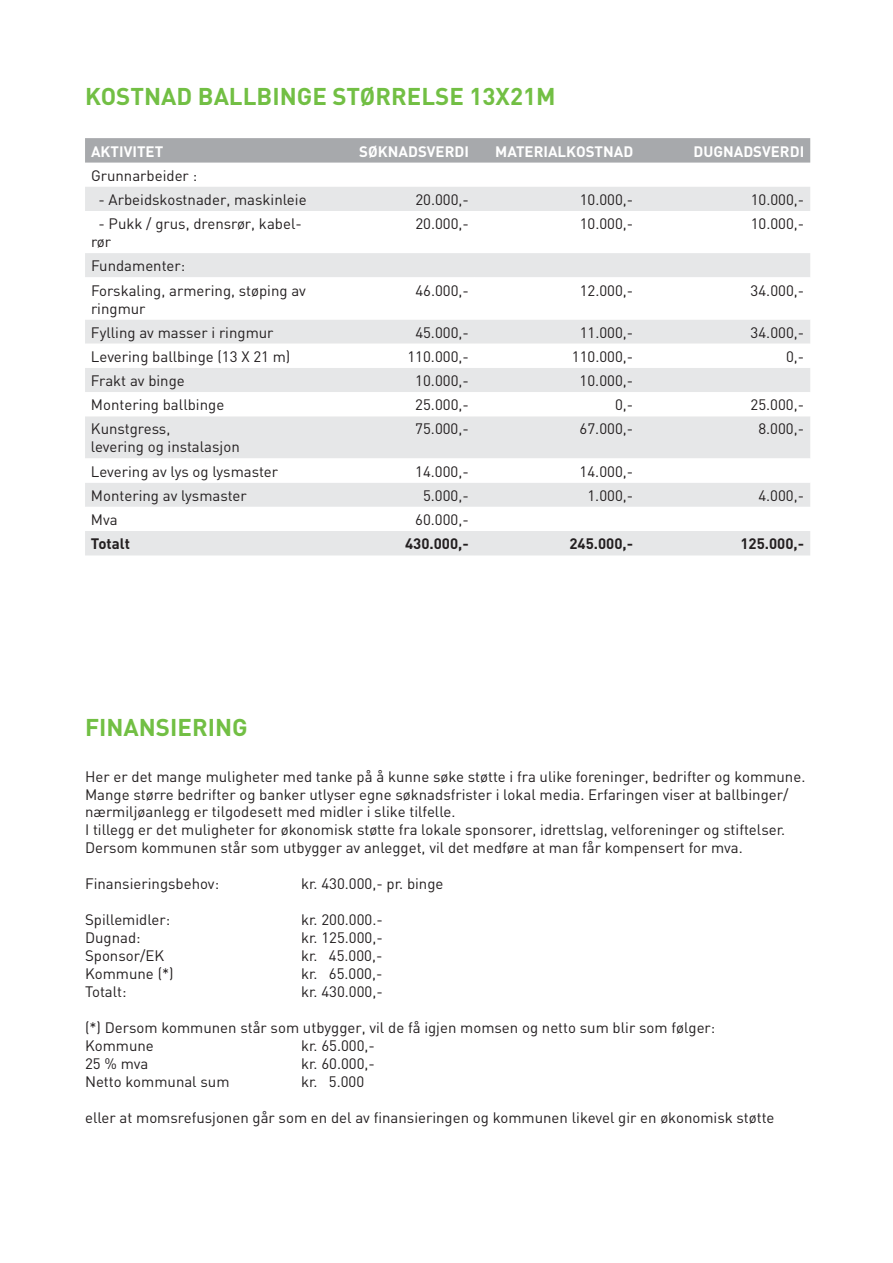
<style>
.page{position:relative;width:893px;height:1263px;background:#fff}
.page>*{position:absolute;margin:0;border:0;box-sizing:border-box;transform-origin:0 0}
.t1{font:700 24px "DIN";color:#72bf44}
.t2{font:15px/18px "DIN";color:#231f20}
.t3{font:700 15px "DIN";color:#fff}
.t4{font:700 15px "DIN";color:#231f20}
</style>
<div class="page">
<svg style="left:85px;top:138px;width:725px;height:25px;background:#a8aaad"></svg>
<svg style="left:85px;top:187px;width:725px;height:368px;fill:#e6e7e8"></svg>
<svg style="left:85px;top:277px;width:725px;height:254px"></svg>
<h1 class="t1" style="left:85px;top:88px;width:472px">KOSTNAD BALLBINGE STØRRELSE 13X21M</h1>
<p class="t3" style="left:91px;top:146px;width:74px">AKTIVITET</p>
<p class="t3" style="left:359px;top:146px;width:111px">SØKNADSVERDI</p>
<p class="t3" style="left:495px;top:146px;width:140px">MATERIALKOSTNAD</p>
<p class="t3" style="left:693px;top:146px;width:112px">DUGNADSVERDI</p>
<p class="t2" style="left:91px;top:168px;width:108px">Grunnarbeider :</p>
<p class="t2" style="left:98px;top:192px;width:210px">- Arbeidskostnader, maskinleie</p>
<p class="t2" style="left:415px;top:192px;width:55px">20.000,-</p>
<p class="t2" style="left:579px;top:192px;width:55px">10.000,-</p>
<p class="t2" style="left:750px;top:192px;width:55px">10.000,-</p>
<p class="t2" style="left:91px;top:217px;width:212px;text-indent:7px">- Pukk / grus, drensrør, kabel&shy;rør</p>
<p class="t2" style="left:415px;top:217px;width:55px">20.000,-</p>
<p class="t2" style="left:579px;top:217px;width:55px">10.000,-</p>
<p class="t2" style="left:750px;top:217px;width:55px">10.000,-</p>
<p class="t2" style="left:91px;top:256px;width:216px;line-height:24.2px">Fundamenter:<br>Forskaling, armering, støping av</p>
<p class="t2" style="left:91px;top:301px;width:56px">ringmur</p>
<p class="t2" style="left:415px;top:283px;width:55px">46.000,-</p>
<p class="t2" style="left:579px;top:283px;width:55px">12.000,-</p>
<p class="t2" style="left:750px;top:283px;width:55px">34.000,-</p>
<p class="t2" style="left:91px;top:325px;width:184px">Fylling av masser i ringmur</p>
<p class="t2" style="left:415px;top:325px;width:55px">45.000,-</p>
<p class="t2" style="left:579px;top:325px;width:55px">11.000,-</p>
<p class="t2" style="left:750px;top:325px;width:55px">34.000,-</p>
<p class="t2" style="left:91px;top:349px;width:201px">Levering ballbinge (13 X 21 m)</p>
<p class="t2" style="left:407px;top:349px;width:63px">110.000,-</p>
<p class="t2" style="left:572px;top:349px;width:63px">110.000,-</p>
<p class="t2" style="left:786px;top:349px;width:20px">0,-</p>
<p class="t2" style="left:91px;top:373px;width:95px">Frakt av binge</p>
<p class="t2" style="left:415px;top:373px;width:55px">10.000,-</p>
<p class="t2" style="left:579px;top:373px;width:55px">10.000,-</p>
<p class="t2" style="left:91px;top:398px;width:135px">Montering ballbinge</p>
<p class="t2" style="left:415px;top:398px;width:55px">25.000,-</p>
<p class="t2" style="left:615px;top:398px;width:20px">0,-</p>
<p class="t2" style="left:750px;top:398px;width:55px">25.000,-</p>
<p class="t2" style="left:91px;top:422px;width:150px">Kunstgress,<br>levering og instalasjon</p>
<p class="t2" style="left:415px;top:422px;width:55px">75.000,-</p>
<p class="t2" style="left:579px;top:422px;width:55px">67.000,-</p>
<p class="t2" style="left:758px;top:422px;width:47px">8.000,-</p>
<p class="t2" style="left:91px;top:464px;width:189px">Levering av lys og lysmaster</p>
<p class="t2" style="left:415px;top:464px;width:55px">14.000,-</p>
<p class="t2" style="left:579px;top:464px;width:55px">14.000,-</p>
<p class="t2" style="left:91px;top:488px;width:157px">Montering av lysmaster</p>
<p class="t2" style="left:423px;top:488px;width:47px">5.000,-</p>
<p class="t2" style="left:587px;top:488px;width:47px">1.000,-</p>
<p class="t2" style="left:758px;top:488px;width:47px">4.000,-</p>
<p class="t2" style="left:91px;top:512px;width:28px">Mva</p>
<p class="t2" style="left:415px;top:512px;width:55px">60.000,-</p>
<p class="t4" style="left:91px;top:539px;width:41px">Totalt</p>
<p class="t4" style="left:405px;top:539px;width:65px">430.000,-</p>
<p class="t4" style="left:569px;top:539px;width:65px">245.000,-</p>
<p class="t4" style="left:740px;top:539px;width:65px">125.000,-</p>
<h1 class="t1" style="left:85px;top:719px;width:164px">FINANSIERING</h1>
<p class="t2" style="left:85px;top:769px;width:721px">Her er det mange muligheter med tanke på å kunne søke støtte i fra ulike foreninger, bedrifter og kommune.<br>Mange større bedrifter og banker utlyser egne søknadsfrister i lokal media. Erfaringen viser at ballbinger/ nærmiljøanlegg er tilgodesett med midler i slike tilfelle.<br>I tillegg er det muligheter for økonomisk støtte fra lokale sponsorer, idrettslag, velforeninger og stiftelser.<br>Dersom kommunen står som utbygger av anlegget, vil det medføre at man får kompensert for mva.</p>
<p class="t2" style="left:85px;top:877px;width:136px">Finansieringsbehov:</p>
<p class="t2" style="left:301px;top:877px;width:144px">kr. 430.000,- pr. binge</p>
<p class="t2" style="left:85px;top:913px;width:87px">Spillemidler:</p>
<p class="t2" style="left:301px;top:913px;width:83px">kr. 200.000.-</p>
<p class="t2" style="left:85px;top:931px;width:57px">Dugnad:</p>
<p class="t2" style="left:301px;top:931px;width:83px">kr. 125.000,-</p>
<p class="t2" style="left:85px;top:949px;width:81px">Sponsor/EK</p>
<p class="t2" style="left:301px;top:949px;width:83px">kr. 45.000,-</p>
<p class="t2" style="left:85px;top:967px;width:90px">Kommune (*)</p>
<p class="t2" style="left:301px;top:967px;width:83px">kr. 65.000,-</p>
<p class="t2" style="left:85px;top:985px;width:43px">Totalt:</p>
<p class="t2" style="left:301px;top:985px;width:83px">kr. 430.000,-</p>
<p class="t2" style="left:85px;top:1021px;width:632px">(*) Dersom kommunen står som utbygger, vil de få igjen momsen og netto sum blir som følger:<br>Kommune</p>
<p class="t2" style="left:301px;top:1039px;width:75px">kr. 65.000,-</p>
<p class="t2" style="left:85px;top:1057px;width:65px">25 % mva</p>
<p class="t2" style="left:301px;top:1057px;width:75px">kr. 60.000,-</p>
<p class="t2" style="left:85px;top:1075px;width:146px">Netto kommunal sum</p>
<p class="t2" style="left:301px;top:1075px;width:65px">kr. 5.000</p>
<p class="t2" style="left:85px;top:1111px;width:691px">eller at momsrefusjonen går som en del av finansieringen og kommunen likevel gir en økonomisk støtte</p>
</div>
